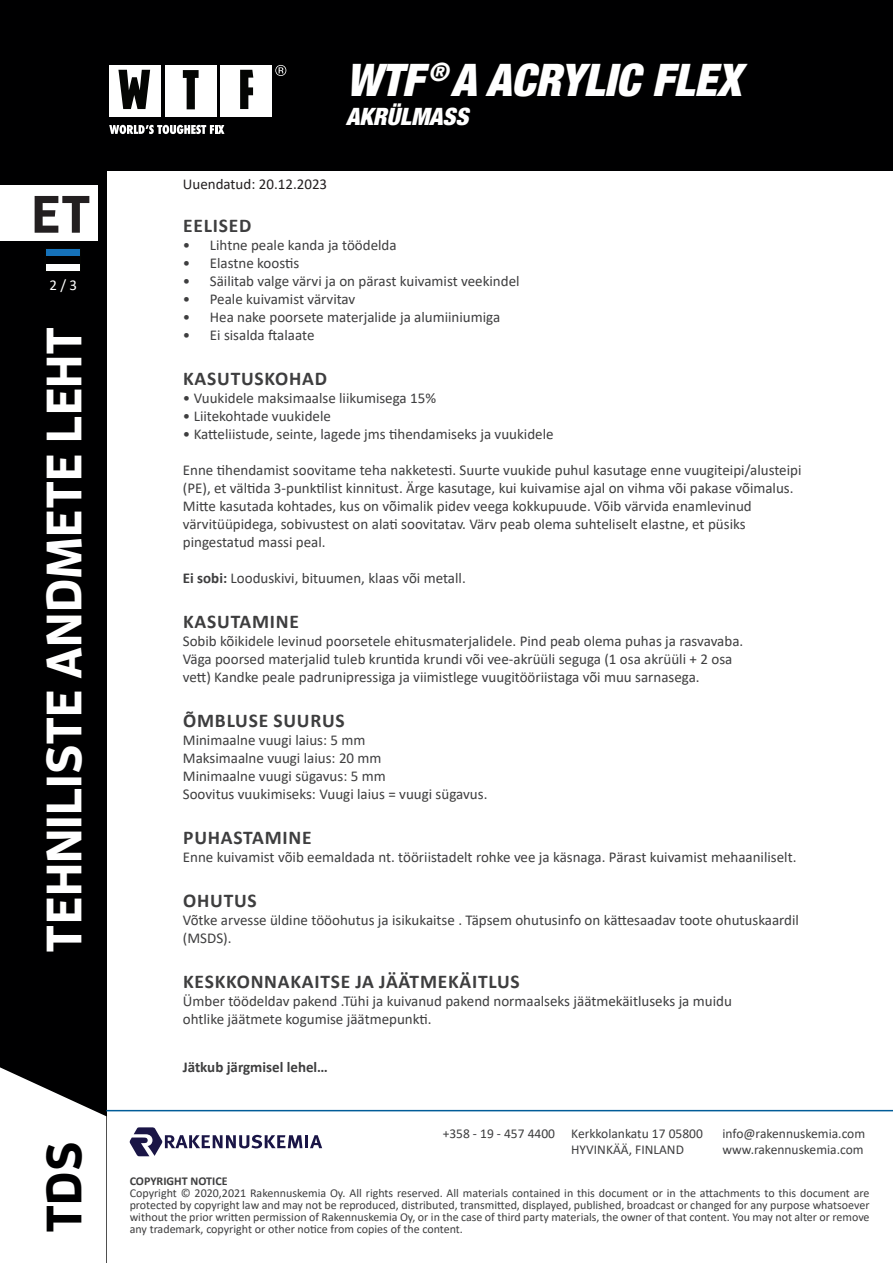
<style>
.page{position:relative;width:893px;height:1263px;background:#fff}
.page>*{position:absolute;margin:0;border:0;box-sizing:border-box;transform-origin:0 0}
.t1{font:700 52.5px "Enzo OT";color:#231f20}
.t2{font:700 49.5px "Enzo OT";color:#fff}
.t3{font:700 49.5px "Enzo OT";color:#000001}
.t4{font:italic 900 condensed 45px "Helvetica Neue LT Std";color:#fff}
.t5{font:italic 900 condensed 24px "Helvetica Neue LT Std";color:#fff}
.t6{font:700 19.5px "Calibri";letter-spacing:.04em;color:#3e3e3f}
.t7{font:15px/18px "Calibri";color:#3e3e3f}
.t8{font:700 15px "Calibri";color:#3e3e3f}
.t9{font:15px "Calibri";color:#231f20}
.t10{font:15px "Calibri";color:#fff}
.t11{font:13.5px/16.2px "Calibri";color:#3e3e3f}
.t12{font:12px/12px "Calibri";color:#3e3e3f;text-align:justify}
.t13{font:700 12px "Calibri";color:#3e3e3f}
.s1{font-weight:700}
</style>
<div class="page">
<div style="left:0;top:0;width:893px;height:170px;background:#000001"></div>
<div style="left:0;top:170px;width:106px;height:1093px;background:#000001"></div>
<svg style="left:0;top:1067px;width:106px;height:196px"></svg>
<div style="left:0;top:186px;width:98px;height:55px;background:#fff"></div>
<div style="left:165px;top:65px;width:51px;height:51px;background:#fff"></div>
<svg style="left:183px;top:70px;width:16px;height:39px"></svg>
<div style="left:109px;top:65px;width:52px;height:51px;background:#fff"></div>
<svg style="left:118px;top:70px;width:32px;height:39px"></svg>
<div style="left:220px;top:65px;width:52px;height:51px;background:#fff"></div>
<svg style="left:240px;top:70px;width:13px;height:39px"></svg>
<svg style="left:275px;top:65px;width:11px;height:11px"></svg>
<svg style="left:109px;top:125px;width:115px;height:9px"></svg>
<hr style="left:106px;top:1110px;width:787px;height:1px;background:#005c98">
<svg style="left:129px;top:1127px;width:193px;height:29px"></svg>
<div style="left:46px;top:249px;width:34px;height:22px;background:#fff"></div>
<div style="left:46px;top:249px;width:34px;height:7px;background:#1672ba"></div>
<div style="left:46px;top:256px;width:34px;height:8px;background:#000001"></div>
<h1 class="t1" style="left:31px;top:181px;width:61px">ET</h1>
<p class="t10" style="left:49px;top:275px;width:29px">2 / 3</p>
<h2 class="t2" style="left:33px;top:952px;width:628px;rotate:-90deg">TEHNILISTE ANDMETE LEHT</h2>
<h2 class="t3" style="left:33px;top:1233px;width:93px;rotate:-90deg">TDS</h2>
<h3 class="t4" style="left:346px;top:52px;width:396px">WTF <sup>®</sup>A ACRYLIC FLEX</h3>
<h3 class="t5" style="left:346px;top:101px;width:124px">AKRÜLMASS</h3>
<p class="t9" style="left:183px;top:173px;width:146px">Uuendatud: 20.12.2023</p>
<h3 class="t6" style="left:183px;top:211px;width:70px">EELISED</h3>
<p class="t7" style="left:183px;top:235px;width:215px">• Lihtne peale kanda ja töödelda</p>
<p class="t7" style="left:183px;top:253px;width:118px">• Elastne koostis</p>
<p class="t7" style="left:183px;top:271px;width:338px">• Säilitab valge värvi ja on pärast kuivamist veekindel</p>
<p class="t7" style="left:183px;top:289px;width:174px">• Peale kuivamist värvitav</p>
<p class="t7" style="left:183px;top:307px;width:319px">• Hea nake poorsete materjalide ja alumiiniumiga</p>
<p class="t7" style="left:183px;top:325px;width:133px">• Ei sisalda ftalaate</p>
<h3 class="t6" style="left:183px;top:364px;width:145px">KASUTUSKOHAD</h3>
<p class="t7" style="left:183px;top:388px;width:255px">• Vuukidele maksimaalse liikumisega 15%</p>
<p class="t7" style="left:183px;top:406px;width:150px">• Liitekohtade vuukidele</p>
<p class="t7" style="left:183px;top:424px;width:372px">• Katteliistude, seinte, lagede jms tihendamiseks ja vuukidele</p>
<p class="t7" style="left:183px;top:460px;width:620px">Enne tihendamist soovitame teha nakketesti. Suurte vuukide puhul kasutage enne vuugiteipi/alusteipi (PE), et vältida 3-punktilist kinnitust. Ärge kasutage, kui kuivamise ajal on vihma või pakase võimalus.<br>Mitte kasutada kohtades, kus on võimalik pidev veega kokkupuude. Võib värvida enamlevinud värvitüüpidega, sobivustest on alati soovitatav. Värv peab olema suhteliselt elastne, et püsiks pingestatud massi peal.</p>
<p class="t7" style="left:183px;top:568px;width:284px"><span class="s1">Ei sobi:</span> Looduskivi, bituumen, klaas või metall.</p>
<h3 class="t6" style="left:183px;top:607px;width:117px">KASUTAMINE</h3>
<p class="t7" style="left:183px;top:631px;width:562px">Sobib kõikidele levinud poorsetele ehitusmaterjalidele. Pind peab olema puhas ja rasvavaba.<br>Väga poorsed materjalid tuleb kruntida krundi või vee-akrüüli seguga (1 osa akrüüli + 2 osa vett) Kandke peale padrunipressiga ja viimistlege vuugitööriistaga või muu sarnasega.</p>
<h3 class="t6" style="left:183px;top:706px;width:163px">ÕMBLUSE SUURUS</h3>
<p class="t7" style="left:183px;top:730px;width:306px">Minimaalne vuugi laius: 5 mm<br>Maksimaalne vuugi laius: 20 mm<br>Minimaalne vuugi sügavus: 5 mm<br>Soovitus vuukimiseks: Vuugi laius = vuugi sügavus.</p>
<h3 class="t6" style="left:183px;top:823px;width:130px">PUHASTAMINE</h3>
<p class="t7" style="left:183px;top:847px;width:615px">Enne kuivamist võib eemaldada nt. tööriistadelt rohke vee ja käsnaga. Pärast kuivamist mehaaniliselt.</p>
<h3 class="t6" style="left:183px;top:886px;width:75px">OHUTUS</h3>
<p class="t7" style="left:183px;top:910px;width:618px">Võtke arvesse üldine tööohutus ja isikukaitse . Täpsem ohutusinfo on kättesaadav toote ohutuskaardil (MSDS).</p>
<h3 class="t6" style="left:183px;top:967px;width:338px">KESKKONNAKAITSE JA JÄÄTMEKÄITLUS</h3>
<p class="t7" style="left:183px;top:991px;width:550px">Ümber töödeldav pakend .Tühi ja kuivanud pakend normaalseks jäätmekäitluseks ja muidu ohtlike jäätmete kogumise jäätmepunkti.</p>
<p class="t8" style="left:183px;top:1057px;width:147px">Jätkub järgmisel lehel…</p>
<p class="t11" style="left:443px;top:1125px;width:114px">+358 - 19 - 457 4400</p>
<p class="t11" style="left:571px;top:1125px;width:133px">Kerkkolankatu 17 05800<br>HYVINKÄÄ, FINLAND</p>
<p class="t11" style="left:722px;top:1125px;width:144px">info@rakennuskemia.com www.rakennuskemia.com</p>
<p class="t13" style="left:130px;top:1173px;width:99px">COPYRIGHT NOTICE</p>
<p class="t12" style="left:130px;top:1187px;width:741px">Copyright © 2020,2021 Rakennuskemia Oy. All rights reserved. All materials contained in this document or in the attachments to this document are protected by copyright law and may not be reproduced, distributed, transmitted, displayed, published, broadcast or changed for any purpose whatsoever without the prior written permission of Rakennuskemia Oy, or in the case of third party materials, the owner of that content. You may not alter or remove any trademark, copyright or other notice from copies of the content.</p>
</div>
